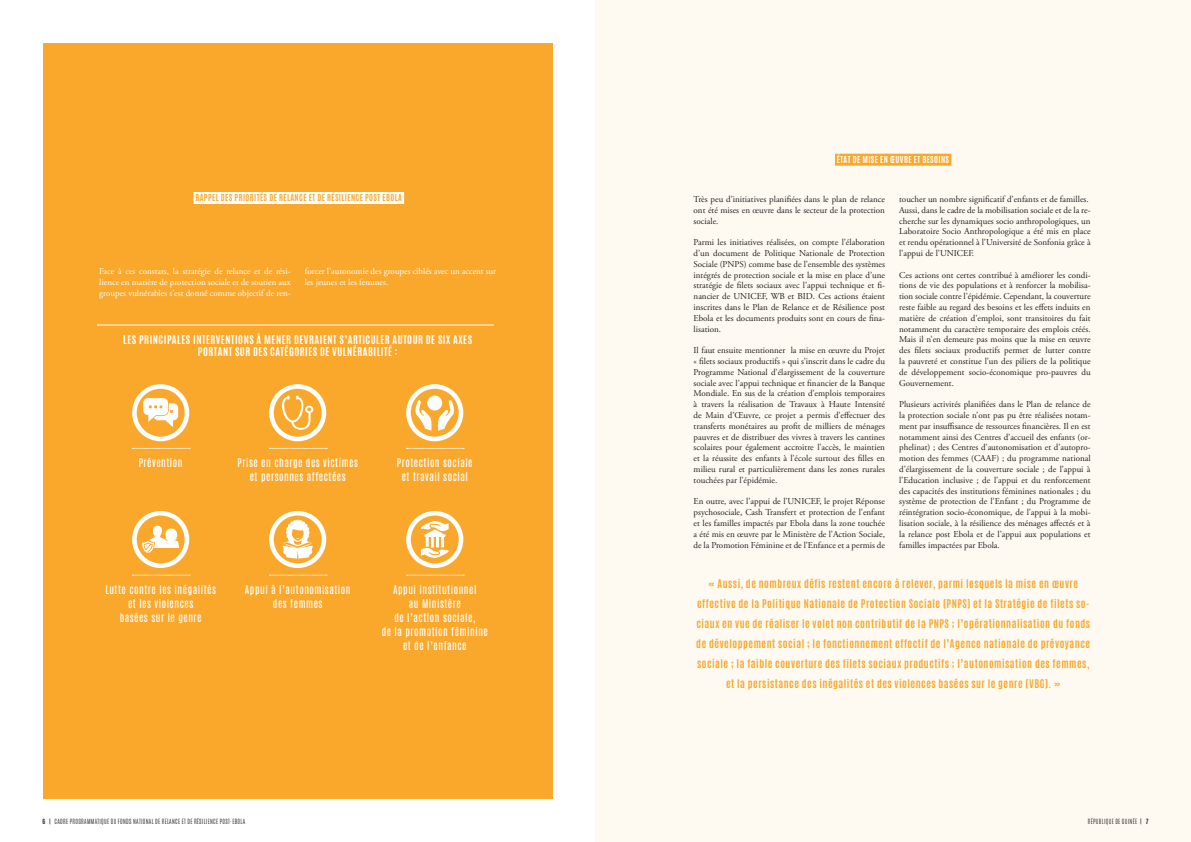
<style>
.page{position:relative;width:1191px;height:842px;background:#fff}
.page>*{position:absolute;margin:0;border:0;box-sizing:border-box;transform-origin:0 0}
.t1{font:700 10px/20px "Antonio";letter-spacing:.05em;color:#faa82c;text-align:center}
.t2{font:10px/14px "Antonio";letter-spacing:.05em;color:#fff;text-align:center}
.t3{font:700 10px/12px "Antonio";letter-spacing:.05em;color:#fff;text-align:center}
.t4{font:9px/10.8px "Adobe Garamond Pro";color:#231f20;text-align:justify}
.t5{font:9px/10.8px "Adobe Garamond Pro";color:#fff;text-align:justify}
.t6{font:700 8px "Antonio";letter-spacing:.05em;color:#faa82c}
.t7{font:700 8px "Antonio";letter-spacing:.05em;color:#fff}
.t8{font:300 6px "Antonio";letter-spacing:.05em;color:#231f20}
.s1{font-weight:700}
.s2{font-weight:400}
</style>
<div class="page">
<div style="left:595px;top:0;width:596px;height:842px;background:#fefaf2"></div>
<div style="left:43px;top:43px;width:509px;height:756px;background:#faa82c"></div>
<div style="left:835px;top:154px;width:116px;height:12px;background:#faa82c"></div>
<div style="left:194px;top:192px;width:210px;height:12px;background:#fff"></div>
<hr style="left:97px;top:324px;width:397px;height:1px;background:#fff">
<div style="left:132px;top:511px;width:57px;height:57px;border:5px solid #fff;border-radius:50%"></div>
<div style="left:269px;top:511px;width:57px;height:57px;border:5px solid #fff;border-radius:50%"></div>
<div style="left:406px;top:511px;width:57px;height:57px;border:5px solid #fff;border-radius:50%"></div>
<svg style="left:132px;top:575px;width:58px;height:1px"></svg>
<svg style="left:269px;top:575px;width:58px;height:1px"></svg>
<svg style="left:406px;top:575px;width:58px;height:1px"></svg>
<svg style="left:420px;top:521px;width:29px;height:37px"></svg>
<svg style="left:283px;top:520px;width:30px;height:39px"></svg>
<svg style="left:142px;top:526px;width:37px;height:27px"></svg>
<svg style="left:132px;top:384px;width:333px;height:65px"></svg>
<div style="left:427px;top:395px;width:15px;height:15px;background:#fff;border-radius:50%"></div>
<p class="t6" style="left:195px;top:191px;width:208px">RAPPEL DES PRIORITÉS DE RELANCE ET DE RÉSILIENCE POST EBOLA</p>
<p class="t5" style="left:99px;top:266px;width:193px">Face à ces constats, la stratégie de relance et de rési&shy;lience en matière de protection sociale et de soutien aux groupes vulnérables s’est donné comme objectif de ren-</p>
<p class="t5" style="left:305px;top:266px;width:193px">forcer l’autonomie des groupes ciblés avec un accent sur les jeunes et les femmes.</p>
<p class="t3" style="left:123px;top:334px;width:350px">LES PRINCIPALES INTERVENTIONS À MENER DEVRAIENT S’ARTICULER AUTOUR DE SIX AXES<br>PORTANT SUR DES CATÉGORIES DE VULNÉRABILITÉ :</p>
<p class="t2" style="left:139px;top:456px;width:45px">Prévention</p>
<p class="t2" style="left:237px;top:456px;width:122px">Prise en charge des victimes et personnes affectées</p>
<p class="t2" style="left:397px;top:456px;width:77px">Protection sociale et travail social</p>
<p class="t2" style="left:105px;top:582px;width:112px">Lutte contre les inégalités et les violences<br>basées sur le genre</p>
<p class="t2" style="left:245px;top:582px;width:107px">Appui à l’autonomisation des femmes</p>
<p class="t2" style="left:382px;top:582px;width:108px">Appui institutionnel<br>au Ministère<br>de l’action sociale,<br>de la promotion féminine et de l’enfance</p>
<p class="t7" style="left:837px;top:153px;width:114px">ÉTAT DE MISE EN ŒUVRE ET BESOINS</p>
<p class="t4" style="left:693px;top:194px;width:193px">Très peu d’initiatives planifiées dans le plan de relance ont été mises en œuvre dans le secteur de la protection sociale.</p>
<p class="t4" style="left:693px;top:237px;width:193px">Parmi les initiatives réalisées, on compte l’élaboration d’un document de Politique Nationale de Protection Sociale (PNPS) comme base de l’ensemble des systèmes intégrés de protection sociale et la mise en place d’une stratégie de filets sociaux avec l’appui technique et fi&shy;nancier de UNICEF, WB et BID. Ces actions étaient inscrites dans le Plan de Relance et de Résilience post Ebola et les documents produits sont en cours de fina&shy;lisation.</p>
<p class="t4" style="left:693px;top:345px;width:193px">Il faut ensuite mentionner la mise en œuvre du Projet « filets sociaux productifs » qui s’inscrit dans le cadre du Programme National d’élargissement de la couverture sociale avec l’appui technique et financier de la Banque Mondiale. En sus de la création d’emplois temporaires à travers la réalisation de Travaux à Haute Intensité de Main d’Œuvre, ce projet a permis d’effectuer des transferts monétaires au profit de milliers de ménages pauvres et de distribuer des vivres à travers les cantines scolaires pour également accroitre l’accès, le maintien et la réussite des enfants à l’école surtout des filles en milieu rural et particulièrement dans les zones rurales touchées par l’épidémie.</p>
<p class="t4" style="left:693px;top:496px;width:193px">En outre, avec l’appui de l’UNICEF, le projet Réponse psychosociale, Cash Transfert et protection de l’enfant et les familles impactés par Ebola dans la zone touchée a été mis en œuvre par le Ministère de l’Action Sociale, de la Promotion Féminine et de l’Enfance et a permis de</p>
<p class="t4" style="left:899px;top:194px;width:193px;text-align:left">toucher un nombre significatif d’enfants et de familles.<br>Aussi, dans le cadre de la mobilisation sociale et de la re&shy;cherche sur les dynamiques socio anthropologiques, un Laboratoire Socio Anthropologique a été mis en place et rendu opérationnel à l’Université de Sonfonia grâce à l’appui de l’UNICEF.</p>
<p class="t4" style="left:899px;top:270px;width:193px">Ces actions ont certes contribué à améliorer les condi&shy;tions de vie des populations et à renforcer la mobilisa&shy;tion sociale contre l’épidémie. Cependant, la couverture reste faible au regard des besoins et les effets induits en matière de création d’emploi, sont transitoires du fait notamment du caractère temporaire des emplois créés.<br>Mais il n’en demeure pas moins que la mise en œuvre des filets sociaux productifs permet de lutter contre la pauvreté et constitue l’un des piliers de la politique de développement socio-économique pro-pauvres du Gouvernement.</p>
<p class="t4" style="left:899px;top:399px;width:193px">Plusieurs activités planifiées dans le Plan de relance de la protection sociale n’ont pas pu être réalisées notam&shy;ment par insuffisance de ressources financières. Il en est notamment ainsi des Centres d’accueil des enfants (or&shy;phelinat) ; des Centres d’autonomisation et d’autopro&shy;motion des femmes (CAAF) ; du programme national d’élargissement de la couverture sociale ; de l’appui à l’Education inclusive ; de l’appui et du renforcement des capacités des institutions féminines nationales ; du système de protection de l’Enfant ; du Programme de réintégration socio-économique, de l’appui à la mobi&shy;lisation sociale, à la résilience des ménages affectés et à la relance post Ebola et de l’appui aux populations et familles impactées par Ebola.</p>
<p class="t1" style="left:696px;top:574px;width:395px">« Aussi, de nombreux défis restent encore à relever, parmi lesquels la mise en œuvre effective de la Politique Nationale de Protection Sociale (PNPS) et la Stratégie de filets so&shy;ciaux en vue de réaliser le volet non contributif de la PNPS ; l’opérationnalisation du fonds de développement social ; le fonctionnement effectif de l’Agence nationale de prévoyance sociale ; la faible couverture des filets sociaux productifs ; l’autonomisation des femmes, et la persistance des inégalités et des violences basées sur le genre (VBG). »</p>
<p class="t8" style="left:43px;top:817px;width:204px"><span class="s1">6</span> <span class="s2">|</span> CADRE PROGRAMMATIQUE DU FONDS NATIONAL DE RELANCE ET DE RÉSILIENCE POST-EBOLA</p>
<p class="t8" style="left:1087px;top:817px;width:62px">RÉPUBLIQUE DE GUINÉE <span class="s2">|</span> <span class="s1">7</span></p>
</div>
